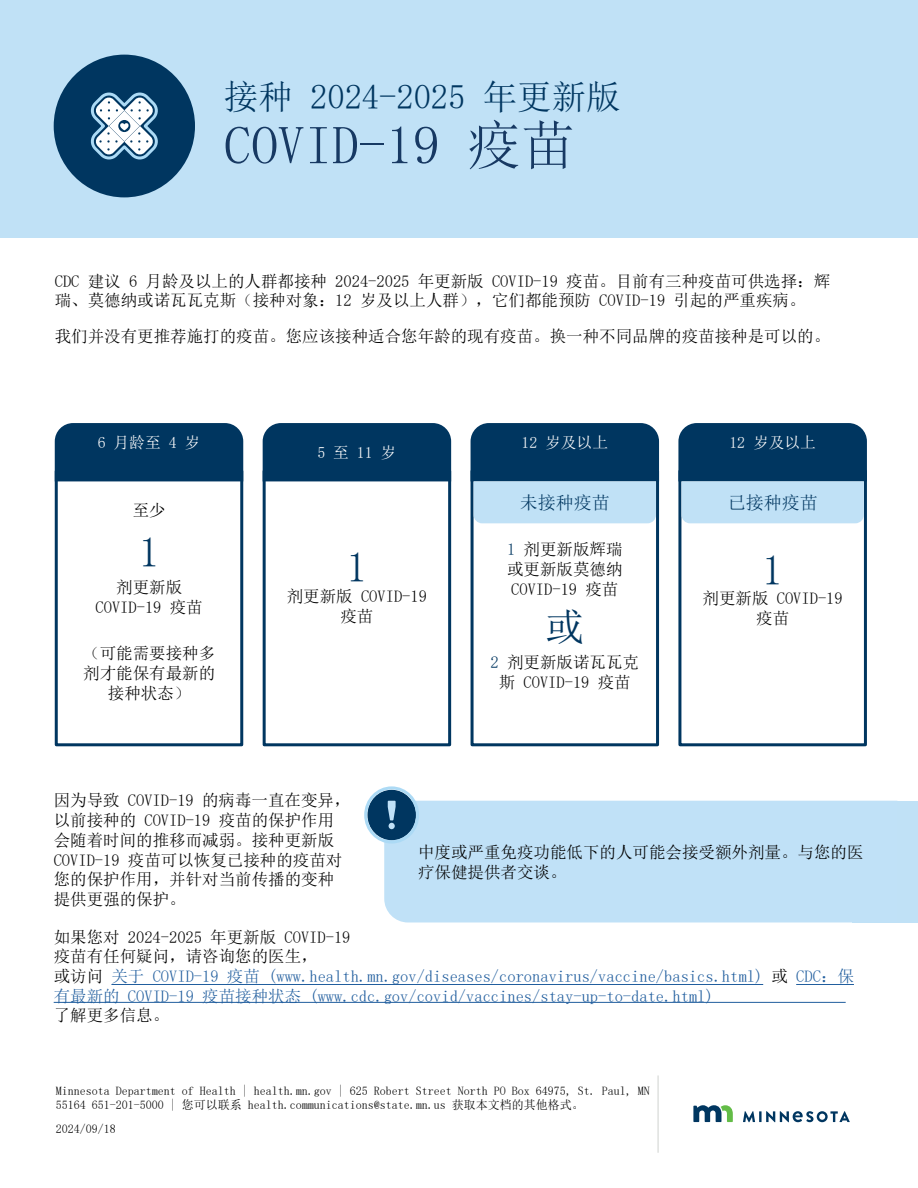
<style>
.page{position:relative;width:918px;height:1188px;background:#fff}
.page>*{position:absolute;margin:0;border:0;box-sizing:border-box;transform-origin:0 0}
.t1{font:54px "Sim Sun";color:#173963}
.t2{font:42px "Sim Sun";color:#003660}
.t3{font:39px "Sim Sun";color:#003660}
.t4{font:34.5px "Sim Sun";color:#003660}
.t5{font:18px "Sim Sun";color:#003660}
.t6{font:16.5px/19.8px "Sim Sun";color:#000;text-align:center}
.t7{font:16.5px/19.8px "Sim Sun";color:#215e9e}
.t8{font:15.75px "Sim Sun";color:#fff}
.t9{font:12px/14.4px "Sim Sun";color:#000}
.s1{color:#003660}
.s2{color:#000}
</style>
<div class="page">
<div style="left:0;top:0;width:918px;height:238px;background:#c0e1f6"></div>
<div style="left:55px;top:470px;width:188px;height:276px;background:#fff;border:3px solid #003660"></div>
<div style="left:55px;top:423px;width:188px;height:58px;background:#003660"></div>
<div style="left:678px;top:470px;width:189px;height:276px;background:#fff;border:3px solid #003660"></div>
<div style="left:471px;top:470px;width:188px;height:276px;background:#fff;border:3px solid #003660"></div>
<div style="left:263px;top:470px;width:188px;height:276px;background:#fff;border:3px solid #003660"></div>
<div style="left:263px;top:423px;width:188px;height:58px;background:#003660"></div>
<svg style="left:471px;top:423px;width:188px;height:100px;background:#507d9e"></svg>
<svg style="left:678px;top:423px;width:189px;height:100px;background:#507d9e"></svg>
<div style="left:853px;top:801px;width:65px;height:121px;background:#c0e1f6"></div>
<div style="left:54px;top:55px;width:141px;height:142px;background:#003660;border-radius:50%"></div>
<svg style="left:90px;top:92px;width:68px;height:68px"></svg>
<hr style="left:657px;top:1075px;width:2px;height:78px;background:#dfe1df">
<svg style="left:693px;top:1105px;width:40px;height:17px"></svg>
<svg style="left:743px;top:1111px;width:107px;height:11px"></svg>
<div style="left:384px;top:801px;width:469px;height:121px;background:#c0e1f7"></div>
<hr style="left:54px;top:1002px;width:792px;height:1px;background:#215e9e">
<svg style="left:368px;top:790px;width:48px;height:50px;background:#356488"></svg>
<div style="left:364px;top:786px;width:55px;height:58px;border:3px solid #acdaf5;border-radius:50%"></div>
<hr style="left:111px;top:984px;width:652px;height:1px;background:#215e9e">
<hr style="left:796px;top:984px;width:58px;height:1px;background:#215e9e">
<h1 class="t4" style="left:224px;top:80px;width:398px">接种 2024-2025 年更新版</h1>
<h1 class="t1" style="left:224px;top:118px;width:352px">COVID-19 疫苗</h1>
<p class="t6" style="left:55px;top:271px;width:777px;line-height:19.2px;text-align:left">CDC 建议 6 月龄及以上的人群都接种 2024-2025 年更新版 COVID-19 疫苗。目前有三种疫苗可供选择：辉瑞、莫德纳或诺瓦瓦克斯（接种对象：12 岁及以上人群），它们都能预防 COVID-19 引起的严重疾病。</p>
<p class="t6" style="left:55px;top:326px;width:777px">我们并没有更推荐施打的疫苗。您应该接种适合您年龄的现有疫苗。换一种不同品牌的疫苗接种是可以的。</p>
<h2 class="t8" style="left:98px;top:435px;width:104px">6 月龄至 4 岁</h2>
<p class="t6" style="left:133px;top:500px;width:34px">至少</p>
<p class="t2" style="left:139px;top:531px;width:22px">1</p>
<p class="t6" style="left:96px;top:577px;width:109px">剂更新版<br>COVID-19 疫苗</p>
<p class="t6" style="left:83px;top:643px;width:134px">（可能需要接种多剂才能保有最新的接种状态）</p>
<h2 class="t8" style="left:318px;top:444px;width:80px">5 至 11 岁</h2>
<p class="t2" style="left:346px;top:546px;width:22px">1</p>
<p class="t6" style="left:287px;top:586px;width:142px">剂更新版 COVID-19疫苗</p>
<h2 class="t8" style="left:521px;top:435px;width:88px">12 岁及以上</h2>
<h3 class="t5" style="left:520px;top:493px;width:91px">未接种疫苗</h3>
<p class="t6" style="left:507px;top:539px;width:117px;text-align:justify"><span class="s1">1</span> 剂更新版辉瑞或更新版莫德纳COVID-19 疫苗</p>
<p class="t3" style="left:545px;top:608px;width:40px">或</p>
<p class="t6" style="left:491px;top:652px;width:150px"><span class="s1">2</span> 剂更新版诺瓦瓦克斯 COVID-19 疫苗</p>
<h2 class="t8" style="left:729px;top:435px;width:88px">12 岁及以上</h2>
<h3 class="t5" style="left:728px;top:493px;width:91px">已接种疫苗</h3>
<p class="t2" style="left:762px;top:549px;width:22px">1</p>
<p class="t6" style="left:703px;top:589px;width:142px">剂更新版 COVID-19疫苗</p>
<p class="t6" style="left:54px;top:790px;width:298px;text-align:left">因为导致 COVID-19 的病毒一直在变异，以前接种的 COVID-19 疫苗的保护作用会随着时间的推移而减弱。接种更新版<br>COVID-19 疫苗可以恢复已接种的疫苗对您的保护作用，并针对当前传播的变种提供更强的保护。</p>
<p class="t7" style="left:54px;top:927px;width:802px"><span class="s2">如果您对 2024-2025 年更新版 COVID-19<br>疫苗有任何疑问，请咨询您的医生，<br>或访问</span> 关于 COVID-19 疫苗 (www.health.mn.gov/diseases/coronavirus/vaccine/basics.html) <span class="s2">或</span> CDC：保有最新的 COVID-19 疫苗接种状态 (www.cdc.gov/covid/vaccines/stay-up-to-date.html)</p>
<p class="t6" style="left:54px;top:1005px;width:117px">了解更多信息。</p>
<p class="t6" style="left:418px;top:842px;width:447px;text-align:left">中度或严重免疫功能低下的人可能会接受额外剂量。与您的医疗保健提供者交谈。</p>
<p class="t9" style="left:56px;top:1083px;width:595px">Minnesota Department of Health | health.mn.gov | 625 Robert Street North PO Box 64975, St. Paul, MN<br>55164 651-201-5000 | 您可以联系 health.communications@state.mn.us 获取本文档的其他格式。</p>
<p class="t9" style="left:56px;top:1122px;width:61px">2024/09/18</p>
</div>
